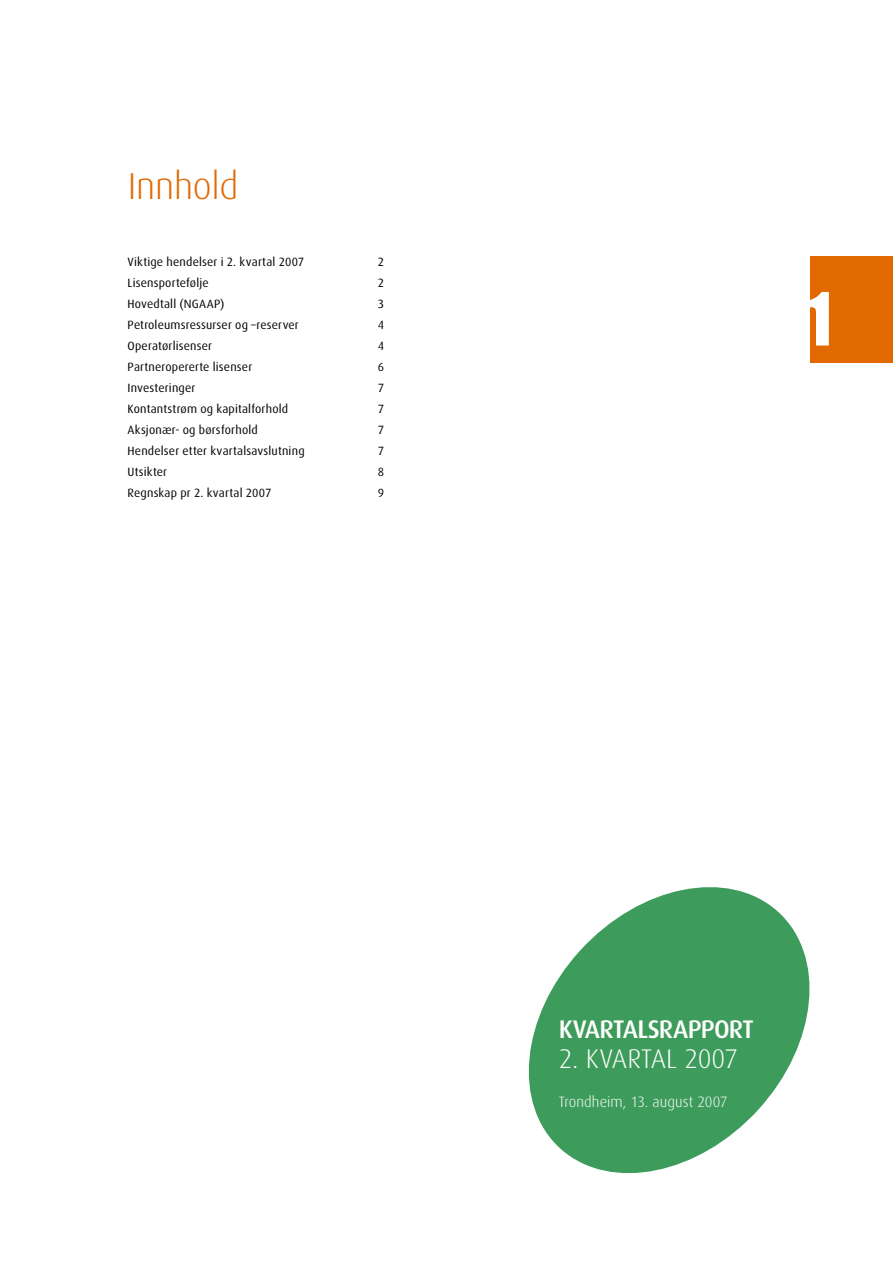
<style>
.page{position:relative;width:893px;height:1263px;background:#fff}
.page>*{position:absolute;margin:0;border:0;box-sizing:border-box;transform-origin:0 0}
.t1{font:75px "Impact";color:#fff}
.t2{font:300 37.5px "Dax";letter-spacing:-.005em;color:#e26800}
.t3{font:300 27px "Dax";letter-spacing:-.01em;color:#fff}
.t4{font:500 25.5px "Dax";letter-spacing:-.03em;color:#fff}
.t5{font:300 15px "Dax";letter-spacing:.005em;color:#fff}
.t6{font:12px "Dax";letter-spacing:.015em;color:#000}
</style>
<div class="page">
<div style="left:811px;top:256px;width:82px;height:106px;background:#e26800"></div>
<svg style="left:528px;top:887px;width:282px;height:286px;fill:#3d9c5b"></svg>
<h2 class="t2" style="left:128px;top:166px;width:112px">Innhold</h2>
<p class="t6" style="left:128px;top:255px;width:178px">Viktige hendelser i 2. kvartal 2007</p>
<p class="t6" style="left:378px;top:255px;width:8px">2</p>
<p class="t6" style="left:128px;top:276px;width:83px">Lisensportefølje</p>
<p class="t6" style="left:378px;top:276px;width:8px">2</p>
<p class="t6" style="left:128px;top:297px;width:99px">Hovedtall (NGAAP)</p>
<p class="t6" style="left:378px;top:297px;width:8px">3</p>
<p class="t6" style="left:128px;top:318px;width:173px">Petroleumsressurser og –reserver</p>
<p class="t6" style="left:378px;top:318px;width:8px">4</p>
<p class="t6" style="left:128px;top:339px;width:86px">Operatørlisenser</p>
<p class="t6" style="left:378px;top:339px;width:8px">4</p>
<p class="t6" style="left:128px;top:360px;width:126px">Partneropererte lisenser</p>
<p class="t6" style="left:378px;top:360px;width:8px">6</p>
<p class="t6" style="left:128px;top:381px;width:69px">Investeringer</p>
<p class="t6" style="left:378px;top:381px;width:8px">7</p>
<p class="t6" style="left:128px;top:402px;width:162px">Kontantstrøm og kapitalforhold</p>
<p class="t6" style="left:378px;top:402px;width:8px">7</p>
<p class="t6" style="left:128px;top:423px;width:132px">Aksjonær- og børsforhold</p>
<p class="t6" style="left:378px;top:423px;width:8px">7</p>
<p class="t6" style="left:128px;top:444px;width:179px">Hendelser etter kvartalsavslutning</p>
<p class="t6" style="left:378px;top:444px;width:8px">7</p>
<p class="t6" style="left:128px;top:465px;width:41px">Utsikter</p>
<p class="t6" style="left:378px;top:465px;width:8px">8</p>
<p class="t6" style="left:128px;top:486px;width:145px">Regnskap pr 2. kvartal 2007</p>
<p class="t6" style="left:378px;top:486px;width:8px">9</p>
<h1 class="t1" style="left:804px;top:275px;width:29px">1</h1>
<h3 class="t4" style="left:559px;top:1015px;width:196px">KVARTALSRAPPORT</h3>
<h3 class="t3" style="left:559px;top:1044px;width:181px">2. kvartal 2007</h3>
<p class="t5" style="left:559px;top:1094px;width:170px">Trondheim, 13. august 2007</p>
</div>
